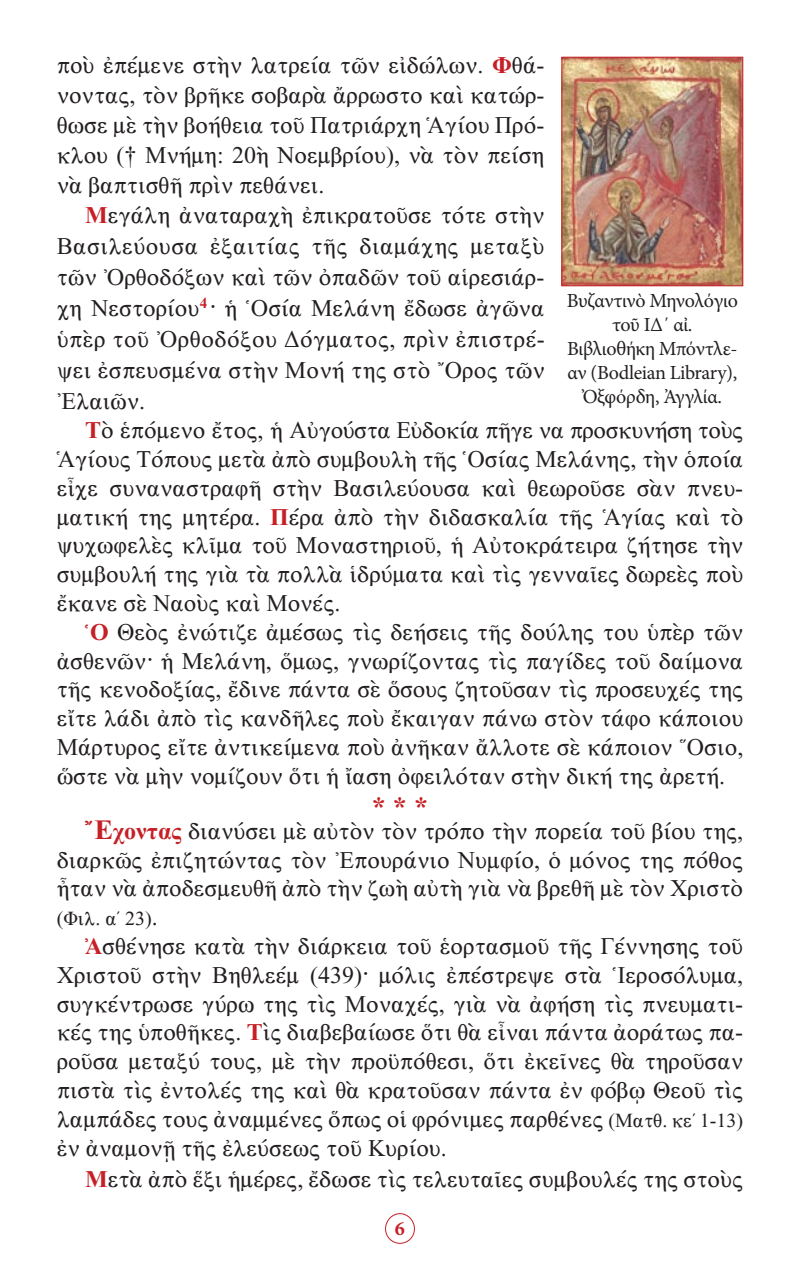
<style>
.page{position:relative;width:800px;height:1270px;background:#fff}
.page>*{position:absolute;margin:0;border:0;box-sizing:border-box;transform-origin:0 0}
.Asteriskoi{font:28px "CTOS New Times Bold Test 1";color:#c62026}
.t1{font:24px/28.8px "CTOS New Times Roman Test 1";color:#231f20;text-align:justify}
.t2{font:24px "CTOS New Times Roman Test 1";letter-spacing:-.02em;color:#231f20}
.t3{font:20px/24px "Minion Pro";letter-spacing:-.02em;color:#231f20;text-align:center}
.t4{font:20px "CTOS New Times Roman Test 1";color:#231f20}
.t5{font:700 20px "Minion Pro";color:#c62026}
.s1{font-family:"CTOS New Times Bold Test 1";color:#c62026}
.s2{font-family:"CTOS New Times Bold Test 1";font-size:28px;color:#c62026}
.s3{font-size:24px}
.s4{font-size:20px}
</style>
<div class="page">
<div style="left:385px;top:1213px;width:30px;height:31px;border:1px solid #c62026;border-radius:50%"></div>
<img style="left:563px;top:59px;width:178px;height:225px">
<div style="left:561px;top:57px;width:182px;height:229px;border:1px solid #c62026"></div>
<p class="t1" style="left:57px;top:50px;width:489px;line-height:30px">ποὺ ἐπέμενε στὴν λατρεία τῶν εἰδώλων. <span class="s1">Φ</span>θά&shy;νοντας, τὸν βρῆκε σοβαρὰ ἄρρωστο καὶ κατώρ&shy;θωσε μὲ τὴν βοήθεια τοῦ Πατριάρχη Ἁγίου Πρό&shy;κλου († Μνήμη: 20ὴ Νοεμβρίου), νὰ τὸν πείση νὰ βαπτισθῆ πρὶν πεθάνει.</p>
<p class="t1" style="left:57px;top:200px;width:490px;line-height:31px;text-indent:28px"><span class="s1">Μ</span>εγάλη ἀναταραχὴ ἐπικρατοῦσε τότε στὴν Βασιλεύουσα ἐξαιτίας τῆς διαμάχης μεταξὺ τῶν Ὀρθοδόξων καὶ τῶν ὀπαδῶν τοῦ αἱρεσιάρ&shy;χη Νεστορίου<sup>4</sup> · ἡ Ὁσία Μελάνη ἔδωσε ἀγῶνα ὑπὲρ τοῦ Ὀρθοδόξου Δόγματος, πρὶν ἐπιστρέ&shy;ψει ἐσπευσμένα στὴν Μονή της στὸ Ὄρος τῶν Ἐλαιῶν.</p>
<p class="t2" style="left:85px;top:417px;width:660px"><span class="s1">Τ</span>ὸ ἑπόμενο ἔτος, ἡ Αὐγούστα Εὐδοκία πῆγε να προσκυνήση τοὺς</p>
<p class="t1" style="left:57px;top:445px;width:688px">Ἁγίους Τόπους μετὰ ἀπὸ συμβουλὴ τῆς Ὁσίας Μελάνης, τὴν ὁποία εἶχε συναναστραφῆ στὴν Βασιλεύουσα καὶ θεωροῦσε σὰν πνευ&shy;ματική της μητέρα. <span class="s1">Π</span>έρα ἀπὸ τὴν διδασκαλία τῆς Ἁγίας καὶ τὸ ψυχωφελὲς κλῖμα τοῦ Μοναστηριοῦ, ἡ Αὐτοκράτειρα ζήτησε τὴν συμβουλή της γιὰ τὰ πολλὰ ἱδρύματα καὶ τὶς γενναῖες δωρεὲς ποὺ ἔκανε σὲ Ναοὺς καὶ Μονές.</p>
<p class="t1" style="left:57px;top:617px;width:688px;text-indent:28px"><span class="s1">Ὁ</span> Θεὸς ἐνώτιζε ἀμέσως τὶς δεήσεις τῆς δούλης του ὑπὲρ τῶν ἀσθενῶν· ἡ Μελάνη, ὅμως, γνωρίζοντας τὶς παγίδες τοῦ δαίμονα τῆς κενοδοξίας, ἔδινε πάντα σὲ ὅσους ζητοῦσαν τὶς προσευχές της εἴτε λάδι ἀπὸ τὶς κανδῆλες ποὺ ἔκαιγαν πάνω στὸν τάφο κάποιου Μάρτυρος εἴτε ἀντικείμενα ποὺ ἀνῆκαν ἄλλοτε σὲ κάποιον Ὅσιο, ὥστε νὰ μὴν νομίζουν ὅτι ἡ ἴαση ὀφειλόταν στὴν δική της ἀρετή.</p>
<p class="Asteriskoi" style="left:372px;top:791px;width:57px">* * *</p>
<p class="t1" style="left:57px;top:816px;width:688px;text-indent:28px"><span class="s2">Ἔ</span><span class="s1">χοντας</span> διανύσει μὲ αὐτὸν τὸν τρόπο τὴν πορεία τοῦ βίου της, διαρκῶς ἐπιζητώντας τὸν Ἐπουράνιο Νυμφίο, ὁ μόνος της πόθος ἦταν νὰ ἀποδεσμευθῆ ἀπὸ τὴν ζωὴ αὐτὴ γιὰ νὰ βρεθῆ μὲ τὸν Χριστὸ</p>
<p class="t4" style="left:57px;top:908px;width:103px">(Φιλ. α΄ 23)<span class="s3">.</span></p>
<p class="t1" style="left:57px;top:932px;width:688px;text-indent:28px"><span class="s1">Ἀ</span>σθένησε κατὰ τὴν διάρκεια τοῦ ἑορτασμοῦ τῆς Γέννησης τοῦ Χριστοῦ στὴν Βηθλεέμ (439)· μόλις ἐπέστρεψε στὰ Ἱεροσόλυμα, συγκέντρωσε γύρω της τὶς Μοναχές, γιὰ νὰ ἀφήση τὶς πνευματι&shy;κές της ὑποθῆκες. <span class="s1">Τ</span>ὶς διαβεβαίωσε ὅτι θὰ εἶναι πάντα ἀοράτως πα&shy;ροῦσα μεταξύ τους, μὲ τὴν προϋπόθεσι, ὅτι ἐκεῖνες θὰ τηροῦσαν πιστὰ τὶς ἐντολές της καὶ θὰ κρατοῦσαν πάντα ἐν φόβῳ Θεοῦ τὶς λαμπάδες τους ἀναμμένες ὅπως οἱ φρόνιμες παρθένες <span class="s4">(Ματθ. κε΄ 1-13) </span>ἐν ἀναμονῇ τῆς ἐλεύσεως τοῦ Κυρίου.</p>
<p class="t1" style="left:85px;top:1164px;width:660px"><span class="s1">Μ</span>ετὰ ἀπὸ ἕξι ἡμέρες, ἔδωσε τὶς τελευταῖες συμβουλές της στοὺς</p>
<p class="t3" style="left:567px;top:289px;width:173px">Βυζαντινὸ Μηνολόγιο τοῦ ΙΔ΄ αἰ.</p>
<p class="t3" style="left:567px;top:337px;width:172px">Βιβλιοθήκη Μπόντλε&shy;αν (Bodleian Library),<br>Ὀξφόρδη, Ἀγγλία.</p>
<p class="t5" style="left:395px;top:1215px;width:11px">6</p>
</div>
